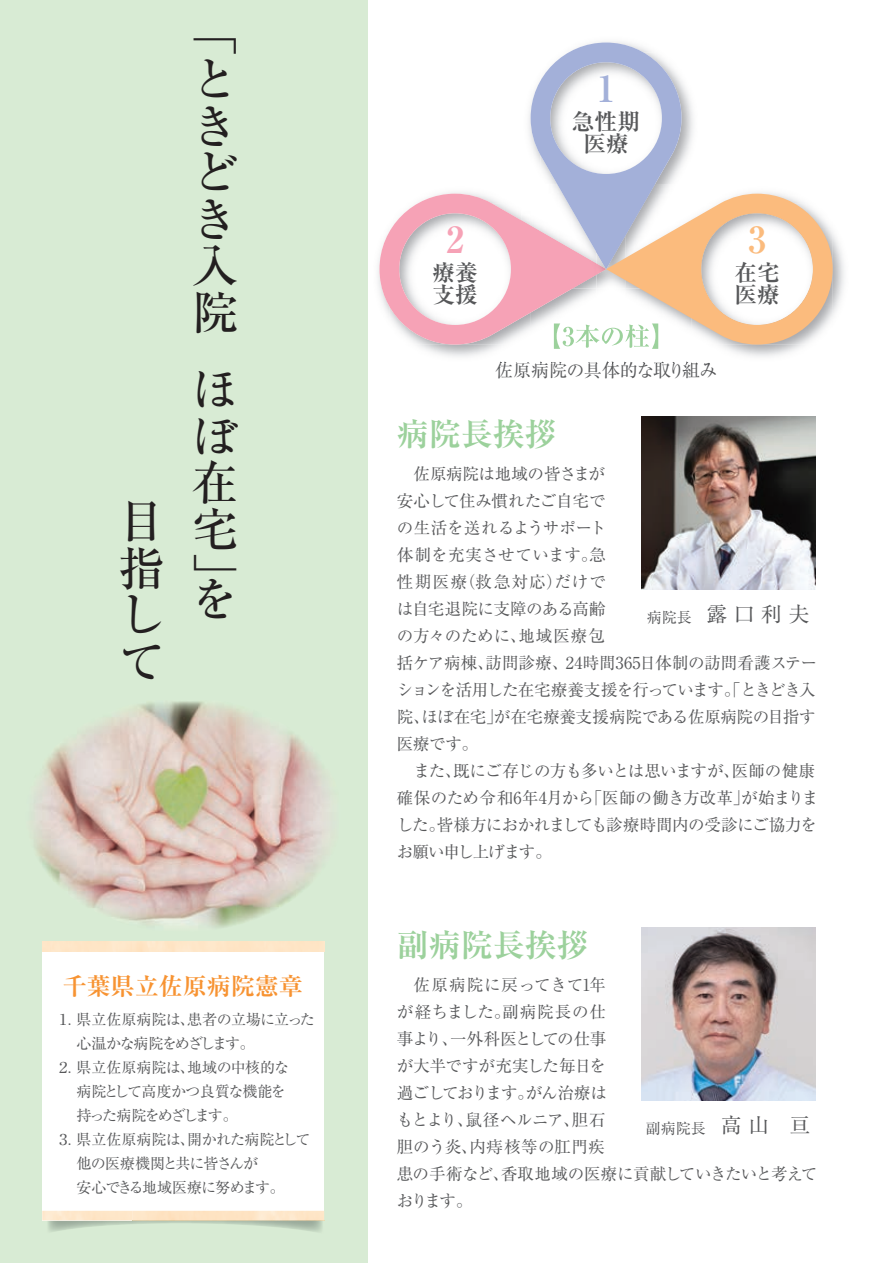
<style>
.page{position:relative;width:893px;height:1263px;background:#fff}
.page>*{position:absolute;margin:0;border:0;box-sizing:border-box;transform-origin:0 0}
.t1{font:500 46.5px/46.5px "Ryumin Pr 6 N";color:#231f20}
.t2{font:700 36px "Ryumin Pr 6 N";color:#a3b0d9}
.t3{font:700 36px "Ryumin Pr 6 N";color:#f6a2b6}
.t4{font:700 36px "Ryumin Pr 6 N";color:#fbbb7d}
.t5{font:700 31.95px "Ryumin Pr 6 N";color:#9cd19c}
.t6{font:700 24px "Ryumin Pr 6 N";color:#f79332}
.t7{font:700 22.5px/22.5px "Ryumin Pr 6 N";color:#57585a}
.t8{font:21px "Ryumin Pr 6 N";letter-spacing:.3em;color:#57585a}
.t9{font:18px "Ryumin Pr 6 N";letter-spacing:-.03em;color:#57585a}
.t10{font:16.5px/27px "Ryumin Pr 6 N";letter-spacing:-.02em;color:#57585a}
.t11{font:16.5px "Ryumin Pr 6 N";letter-spacing:-.06em;color:#57585a}
.t12{font:16.5px/27px "Ryumin Pr 6 N";letter-spacing:-.07em;color:#57585a}
.t13{font:16.5px/27px "Ryumin Pr 6 N";letter-spacing:.055em;color:#57585a;text-align:right}
.t14{font:16.5px "Ryumin Pr 6 N";letter-spacing:-.045em;color:#57585a}
.t15{font:16.5px/27px "Ryumin Pr 6 N";letter-spacing:.015em;color:#57585a}
.t16{font:16.5px "Ryumin Pr 6 N";color:#57585a}
.t17{font:16.5px "Ryumin Pr 6 N";letter-spacing:-.095em;color:#57585a}
.t18{font:15px/24px "Ryumin Pr 6 N";letter-spacing:-.045em;color:#57585a}
.t19{font:15px/24px "Ryumin Pr 6 N";letter-spacing:-.065em;color:#57585a}
.t20{font:15px "Ryumin Pr 6 N";color:#57585a}
</style>
<div class="page">
<div style="left:0;top:0;width:367px;height:1263px;background:#d8ebd4"></div>
<img style="left:34px;top:701px;width:202px;height:138px">
<img style="left:236px;top:709px;width:93px;height:215px">
<img style="left:34px;top:839px;width:202px;height:89px">
<img style="left:641px;top:416px;width:174px;height:174px">
<img style="left:499px;top:361px;width:97px;height:3px">
<img style="left:554px;top:345px;width:35px;height:4px">
<img style="left:625px;top:234px;width:219px;height:130px">
<img style="left:625px;top:345px;width:33px;height:4px">
<img style="left:596px;top:345px;width:29px;height:19px">
<svg style="left:379px;top:43px;width:454px;height:302px"></svg>
<div style="left:42px;top:941px;width:282px;height:279px;background:#fff"></div>
<img style="left:47px;top:1220px;width:276px;height:1px">
<img style="left:641px;top:927px;width:174px;height:174px">
<h1 class="t1" style="left:118px;top:496px;width:46px">目指して</h1>
<h1 class="t1" style="left:192px;top:8px;width:46px">「</h1>
<h1 class="t1" style="left:192px;top:55px;width:47px">ときどき入院</h1>
<h1 class="t1" style="left:192px;top:365px;width:48px;text-align:justify">ほぼ在宅</h1>
<h1 class="t1" style="left:192px;top:551px;width:46px">」</h1>
<h1 class="t1" style="left:192px;top:574px;width:41px">を</h1>
<h3 class="t6" style="left:63px;top:967px;width:242px">千葉県立佐原病院憲章</h3>
<p class="t20" style="left:77px;top:1008px;width:240px">県立佐原病院は患者の立場に立った</p>
<p class="t18" style="left:76px;top:1007px;width:214px;text-indent:-20px">１．<br>心温かな病院をめざします。<br>県立佐原病院は地域の中核的な</p>
<p class="t18" style="left:180px;top:1007px;width:16px">、</p>
<p class="t18" style="left:76px;top:1055px;width:235px;text-indent:-20px">２．<br>病院として高度かつ良質な機能を<br>持った病院をめざします。<br>県立佐原病院は開かれた病院として</p>
<p class="t18" style="left:180px;top:1055px;width:16px">、</p>
<p class="t19" style="left:76px;top:1127px;width:210px;text-indent:-20px">３．<br>他の医療機関と共に皆さんが<br>安心できる地域医療に努めます。</p>
<p class="t18" style="left:180px;top:1127px;width:16px">、</p>
<h2 class="t2" style="left:588px;top:59px;width:37px">１</h2>
<h3 class="t7" style="left:572px;top:109px;width:69px;text-align:center">急性期医療</h3>
<h2 class="t3" style="left:446px;top:210px;width:19px">2</h2>
<h3 class="t7" style="left:433px;top:260px;width:46px">療養支援</h3>
<h2 class="t4" style="left:748px;top:210px;width:19px">3</h2>
<h3 class="t7" style="left:734px;top:260px;width:46px">在宅医療</h3>
<p class="t9" style="left:495px;top:356px;width:224px">佐原病院の具体的な取り組み</p>
<h3 class="t5" style="left:397px;top:409px;width:161px">病院長挨拶</h3>
<p class="t10" style="left:397px;top:459px;width:211px;text-align:right">　佐原病院は地域の皆さまが安心して住み慣れたご自宅での生活を送れるようサポート体制を充実させています急。だけで</p>
<p class="t10" style="left:459px;top:567px;width:105px">（救急対応）</p>
<p class="t10" style="left:397px;top:567px;width:72px">性期医療</p>
<p class="t10" style="left:397px;top:594px;width:210px">は自宅退院に支障のある高齢</p>
<p class="t10" style="left:518px;top:621px;width:88px">地域医療包</p>
<p class="t10" style="left:397px;top:621px;width:131px">の方々のために、</p>
<p class="t18" style="left:647px;top:604px;width:46px">病院長</p>
<p class="t8" style="left:707px;top:598px;width:104px">露口利夫</p>
<p class="t10" style="left:566px;top:648px;width:253px">24時間365日体制の訪問看護ステー</p>
<p class="t10" style="left:486px;top:648px;width:85px">訪問診療、</p>
<p class="t10" style="left:397px;top:648px;width:98px">括ケア病棟、</p>
<p class="t11" style="left:397px;top:677px;width:420px">ションを活用した在宅療養支援を行っています。「ときどき入</p>
<p class="t10" style="left:422px;top:702px;width:396px">ほぼ在宅｣が在宅療養支援病院である佐原病院の目指す</p>
<p class="t10" style="left:397px;top:702px;width:83px">院、<br>医療です。</p>
<p class="t14" style="left:453px;top:758px;width:288px">既にご存じの方も多いとは思いますが、</p>
<p class="t10" style="left:732px;top:756px;width:85px">医師の健康</p>
<p class="t10" style="left:397px;top:756px;width:66px">　また、</p>
<p class="t10" style="left:437px;top:783px;width:381px;text-indent:-40px">確保のため令和年6 4月から<br>皆様方におかれましても診療時間内の受診にご協力を</p>
<p class="t16" style="left:586px;top:785px;width:165px">「医師の働き方改革」</p>
<p class="t10" style="left:741px;top:783px;width:79px">が始まりま</p>
<p class="t12" style="left:397px;top:810px;width:156px">した。<br>お願い申し上げます。</p>
<h3 class="t5" style="left:397px;top:920px;width:193px">副病院長挨拶</h3>
<p class="t13" style="left:397px;top:970px;width:211px">　佐原病院に戻ってきて年1副病院長の仕</p>
<p class="t10" style="left:450px;top:997px;width:158px;text-indent:-53px">が経ちました。<br>一外科医としての仕事</p>
<p class="t10" style="left:397px;top:1024px;width:63px">事より、</p>
<p class="t10" style="left:397px;top:1051px;width:210px">が大半ですが充実した毎日を</p>
<p class="t10" style="left:526px;top:1078px;width:83px">がん治療は</p>
<p class="t17" style="left:397px;top:1080px;width:139px">過ごしております。</p>
<p class="t10" style="left:466px;top:1105px;width:116px">鼠径ヘルニア、</p>
<p class="t10" style="left:572px;top:1105px;width:35px">胆石</p>
<p class="t15" style="left:469px;top:1105px;width:137px;text-indent:-73px">もとより、<br>内痔核等の肛門疾</p>
<p class="t10" style="left:397px;top:1132px;width:82px">胆のう炎、</p>
<p class="t18" style="left:646px;top:1115px;width:61px">副病院長</p>
<p class="t8" style="left:721px;top:1109px;width:50px">高山</p>
<p class="t8" style="left:789px;top:1109px;width:22px">亘</p>
<p class="t12" style="left:397px;top:1159px;width:114px">患の手術など、おります。</p>
<p class="t10" style="left:501px;top:1159px;width:318px">香取地域の医療に貢献していきたいと考えて</p>
</div>
